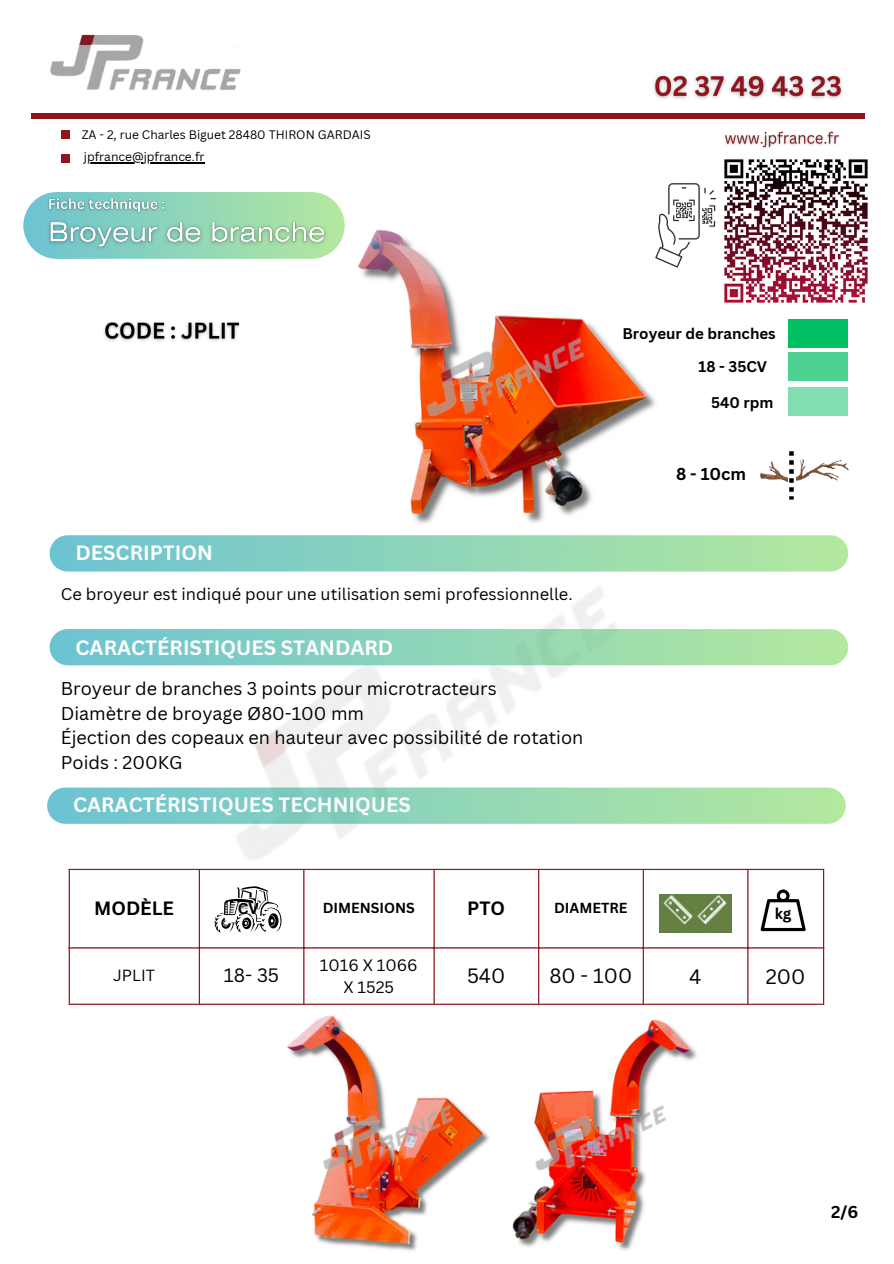
<style>
.page{position:relative;width:894px;height:1264px;background:#fff}
.page>*{position:absolute;margin:0;border:0;box-sizing:border-box;transform-origin:0 0}
.t1{font:20.25px "Canva Sans";color:#000}
.t2{font:700 20.1px "Canva Sans";color:#fff}
.t3{font:20.1px "Canva Sans";color:#000}
.t4{font:18.9px "Canva Sans";color:#000}
.t5{font:700 18.75px "Canva Sans";color:#000}
.t6{font:18px/24.8px "Canva Sans";color:#000}
.t7{font:700 16.8px "Canva Sans";color:#000}
.t8{font:16.5px "Canva Sans";color:#000}
.t9{font:16.2px "Canva Sans";color:#000}
.t10{font:15.75px "Canva Sans";color:#000}
.t11{font:700 15.3px "Canva Sans";color:#000}
.t12{font:700 15px "Canva Sans";color:#000}
.t13{font:700 14.1px "Canva Sans";color:#000}
.t14{font:12px "Canva Sans";color:#000}
</style>
<div class="page">
<img style="left:341px;top:226px;width:314px;height:285px">
<img style="left:183px;top:511px;width:472px;height:414px">
<svg style="left:50px;top:535px;width:797px;height:36px;background:#91d6b9"></svg>
<svg style="left:50px;top:629px;width:797px;height:36px;background:#90d5b8"></svg>
<svg style="left:47px;top:787px;width:798px;height:36px;background:#91d5b9"></svg>
<div style="left:61px;top:154px;width:8px;height:9px;background:#90141e"></div>
<svg style="left:655px;top:183px;width:60px;height:84px"></svg>
<img style="left:50px;top:34px;width:191px;height:56px">
<div style="left:32px;top:113px;width:833px;height:6px;background:#90141e"></div>
<div style="left:61px;top:130px;width:8px;height:9px;background:#90141e"></div>
<img style="left:653px;top:75px;width:190px;height:24px">
<img style="left:724px;top:131px;width:115px;height:18px">
<hr style="left:84px;top:162px;width:121px;height:1px;background:#000">
<div style="left:788px;top:319px;width:59px;height:29px;background:#00bf63"></div>
<div style="left:788px;top:352px;width:59px;height:29px;background:#4dd292"></div>
<div style="left:788px;top:387px;width:59px;height:28px;background:#83dfb3"></div>
<div style="left:23px;top:192px;width:321px;height:67px;background:linear-gradient(to right,#6cc3d3,#b3e89e);border-radius:33px"></div>
<img style="left:45px;top:194px;width:124px;height:21px">
<img style="left:42px;top:215px;width:290px;height:40px">
<hr style="left:69px;top:870px;width:1px;height:133px;background:#90141e">
<hr style="left:199px;top:870px;width:1px;height:133px;background:#90141e">
<hr style="left:303px;top:870px;width:1px;height:133px;background:#90141e">
<hr style="left:433px;top:870px;width:1px;height:133px;background:#90141e">
<hr style="left:538px;top:870px;width:1px;height:133px;background:#90141e">
<hr style="left:642px;top:870px;width:1px;height:133px;background:#90141e">
<hr style="left:747px;top:870px;width:1px;height:133px;background:#90141e">
<hr style="left:822px;top:870px;width:2px;height:133px;background:#90141e">
<hr style="left:69px;top:868px;width:755px;height:2px;background:#90141e">
<hr style="left:69px;top:947px;width:755px;height:1px;background:#90141e">
<hr style="left:69px;top:1003px;width:755px;height:1px;background:#90141e">
<svg style="left:760px;top:889px;width:45px;height:42px"></svg>
<svg style="left:214px;top:886px;width:68px;height:46px"></svg>
<img style="left:659px;top:894px;width:72px;height:38px">
<img style="left:287px;top:1015px;width:410px;height:236px">
<img style="left:760px;top:459px;width:88px;height:23px">
<svg style="left:788px;top:451px;width:7px;height:47px"></svg>
<svg style="left:789px;top:451px;width:4px;height:48px"></svg>
<img style="left:724px;top:159px;width:144px;height:144px">
<img style="left:103px;top:321px;width:137px;height:20px">
<p class="t14" style="left:82px;top:126px;width:290px">ZA - 2, rue Charles Biguet 28480 THIRON GARDAIS</p>
<p class="t14" style="left:84px;top:149px;width:122px">jpfrance@jpfrance.fr</p>
<p class="t2" style="left:75px;top:538px;width:139px">DESCRIPTION</p>
<p class="t8" style="left:61px;top:582px;width:513px">Ce broyeur est indiqué pour une utilisation semi professionnelle.</p>
<p class="t2" style="left:75px;top:633px;width:319px">CARACTÉRISTIQUES STANDARD</p>
<p class="t6" style="left:61px;top:675px;width:524px">Broyeur de branches 3 points pour microtracteurs<br>Diamètre de broyage Ø80-100 mm<br>Éjection des copeaux en hauteur avec possibilité de rotation Poids : 200KG</p>
<p class="t2" style="left:73px;top:790px;width:339px">CARACTÉRISTIQUES TECHNIQUES</p>
<p class="t12" style="left:622px;top:323px;width:155px">Broyeur de branches</p>
<p class="t12" style="left:698px;top:355px;width:70px">18 - 35CV</p>
<p class="t12" style="left:711px;top:392px;width:64px">540 rpm</p>
<p class="t7" style="left:676px;top:462px;width:71px">8 - 10cm</p>
<p class="t5" style="left:94px;top:894px;width:81px">MODÈLE</p>
<p class="t13" style="left:322px;top:897px;width:94px">DIMENSIONS</p>
<h6 class="t5" style="left:467px;top:894px;width:39px">PTO</h6>
<p class="t13" style="left:554px;top:897px;width:75px">DIAMETRE</p>
<p class="t11" style="left:238px;top:898px;width:23px">CV</p>
<h6 class="t11" style="left:774px;top:902px;width:18px">kg</h6>
<p class="t10" style="left:113px;top:964px;width:43px">JPLIT</p>
<h4 class="t4" style="left:224px;top:962px;width:57px">18- 35</h4>
<p class="t9" style="left:320px;top:953px;width:99px">1016 X 1066</p>
<h3 class="t9" style="left:343px;top:976px;width:52px">X 1525</h3>
<h5 class="t3" style="left:467px;top:961px;width:40px">540</h5>
<h3 class="t3" style="left:549px;top:961px;width:84px">80 - 100</h3>
<h5 class="t1" style="left:689px;top:962px;width:14px">4</h5>
<h3 class="t1" style="left:765px;top:962px;width:41px">200</h3>
<p class="t7" style="left:830px;top:1199px;width:29px">2/6</p>
</div>
